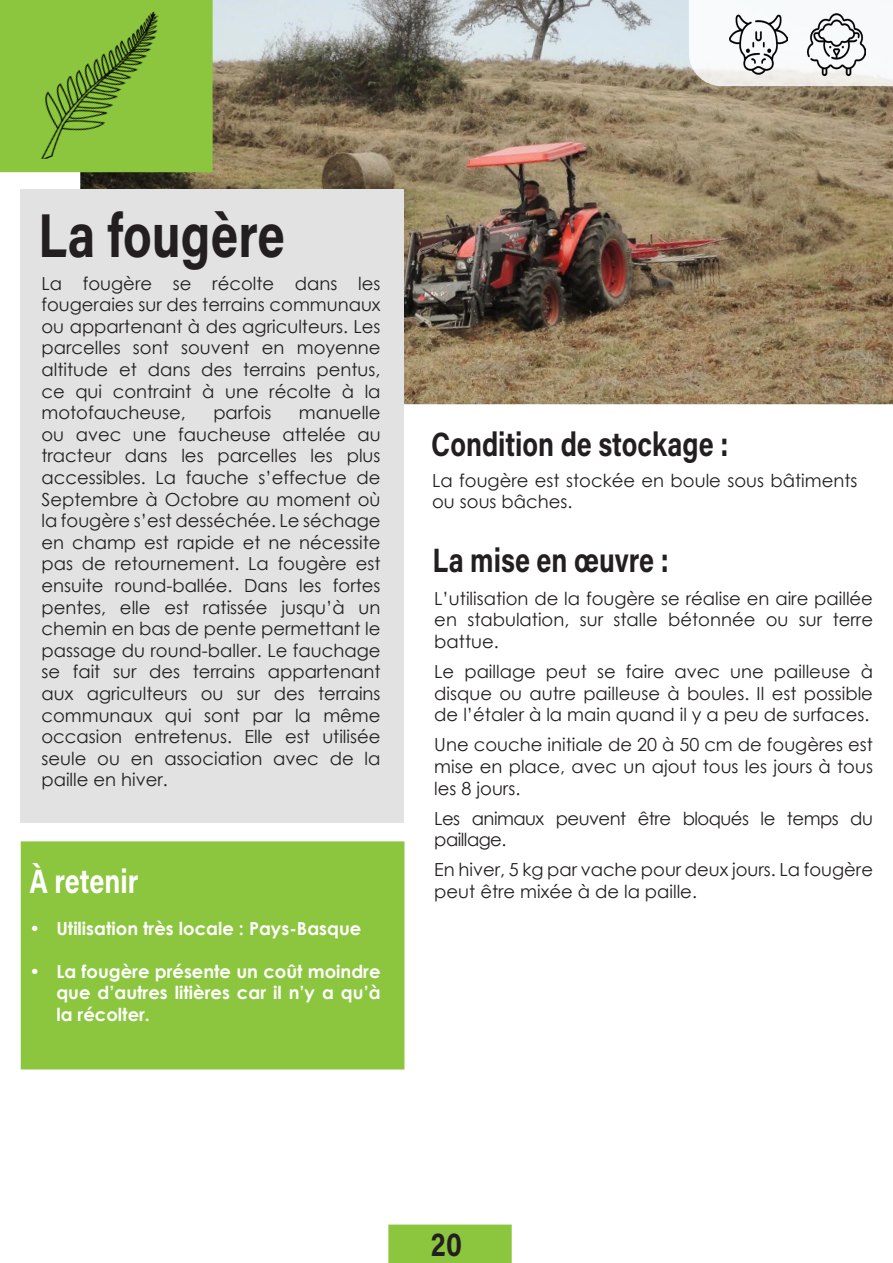
<style>
.page{position:relative;width:893px;height:1263px;background:#fff}
.page>*{position:absolute;margin:0;border:0;box-sizing:border-box;transform-origin:0 0}
.t1{font:700 61.8px "Acumin Pro";color:#231f20;scale:.8 1}
.t2{font:700 33.75px "Acumin Pro";color:#231f20;scale:.8 1}
.t3{font:700 33.75px "Acumin Pro";color:#fff;scale:.8 1}
.t4{font:18px/21.6px "Century Gothic";color:#231f20;text-align:justify}
.t5{font:700 18px/21.6px "Century Gothic";color:#fff;text-align:justify}
.t6{font:18px/21.6px "Century Gothic";letter-spacing:-.03em;color:#231f20}
</style>
<div class="page">
<div style="left:21px;top:841px;width:383px;height:228px;background:#8bc63e;border:2px solid #8bc63e"></div>
<img style="left:80px;top:0;width:813px;height:404px">
<div style="left:20px;top:189px;width:384px;height:634px;background:#e1e2e1"></div>
<div style="left:0;top:0;width:213px;height:172px;background:#8bc63e"></div>
<div style="left:388px;top:1224px;width:124px;height:39px;background:#8bc63e"></div>
<img style="left:5px;top:11px;width:187px;height:148px">
<svg style="left:688px;top:0;width:205px;height:87px"></svg>
<img style="left:729px;top:12px;width:59px;height:65px">
<img style="left:807px;top:12px;width:58px;height:65px">
<p class="t1" style="left:38px;top:192px;width:310px">La fougère</p>
<p class="t4" style="left:41px;top:272px;width:341px">La fougère se récolte dans les fougeraies sur des terrains communaux ou appartenant à des agriculteurs. Les parcelles sont souvent en moyenne altitude et dans des terrains pentus, ce qui contraint à une récolte à la motofaucheuse,</p>
<p class="t4" style="left:213px;top:402px;width:60px">parfois</p>
<p class="t4" style="left:41px;top:402px;width:341px;text-indent:257px">manuelle ou avec une faucheuse attelée au tracteur dans les parcelles les plus accessibles. La fauche s’effectue de Septembre à Octobre au moment où la fougère s’est desséchée. Le séchage en champ est rapide et ne nécessite pas de retournement. La fougère est ensuite round-ballée. Dans les fortes pentes, elle est ratissée jusqu’à un chemin en bas de pente permettant le passage du round-baller. Le fauchage se fait sur des terrains appartenant aux agriculteurs ou sur des terrains communaux qui sont par la même occasion entretenus. Elle est utilisée seule ou en association avec de la paille en hiver.</p>
<p class="t3" style="left:29px;top:857px;width:138px">À retenir</p>
<p class="t5" style="left:29px;top:916px;width:333px">• Utilisation très locale : Pays-Basque</p>
<p class="t5" style="left:56px;top:959px;width:326px;text-indent:-27px">• La fougère présente un coût moindre que d’autres litières car il n’y a qu’à la récolter.</p>
<p class="t2" style="left:431px;top:420px;width:373px">Condition de stockage :</p>
<p class="t4" style="left:432px;top:469px;width:427px">La fougère est stockée en boule sous bâtiments ou sous bâches.</p>
<p class="t2" style="left:433px;top:536px;width:297px">La mise en œuvre :</p>
<p class="t4" style="left:434px;top:587px;width:440px">L’utilisation de la fougère se réalise en aire paillée en stabulation, sur stalle bétonnée ou sur terre battue.</p>
<p class="t4" style="left:434px;top:660px;width:440px">Le paillage peut se faire avec une pailleuse à disque ou autre pailleuse à boules. Il est possible de l’étaler à la main quand il y a peu de surfaces.</p>
<p class="t4" style="left:434px;top:734px;width:440px">Une couche initiale de 20 à 50 cm de fougères est mise en place, avec un ajout tous les jours à tous les 8 jours.</p>
<p class="t6" style="left:434px;top:807px;width:440px">Les animaux peuvent être bloqués le temps du paillage.</p>
<p class="t4" style="left:434px;top:859px;width:440px">En hiver, 5 kg par vache pour deux jours. La fougère peut être mixée à de la paille.</p>
<p class="t2" style="left:431px;top:1220px;width:40px">20</p>
</div>
